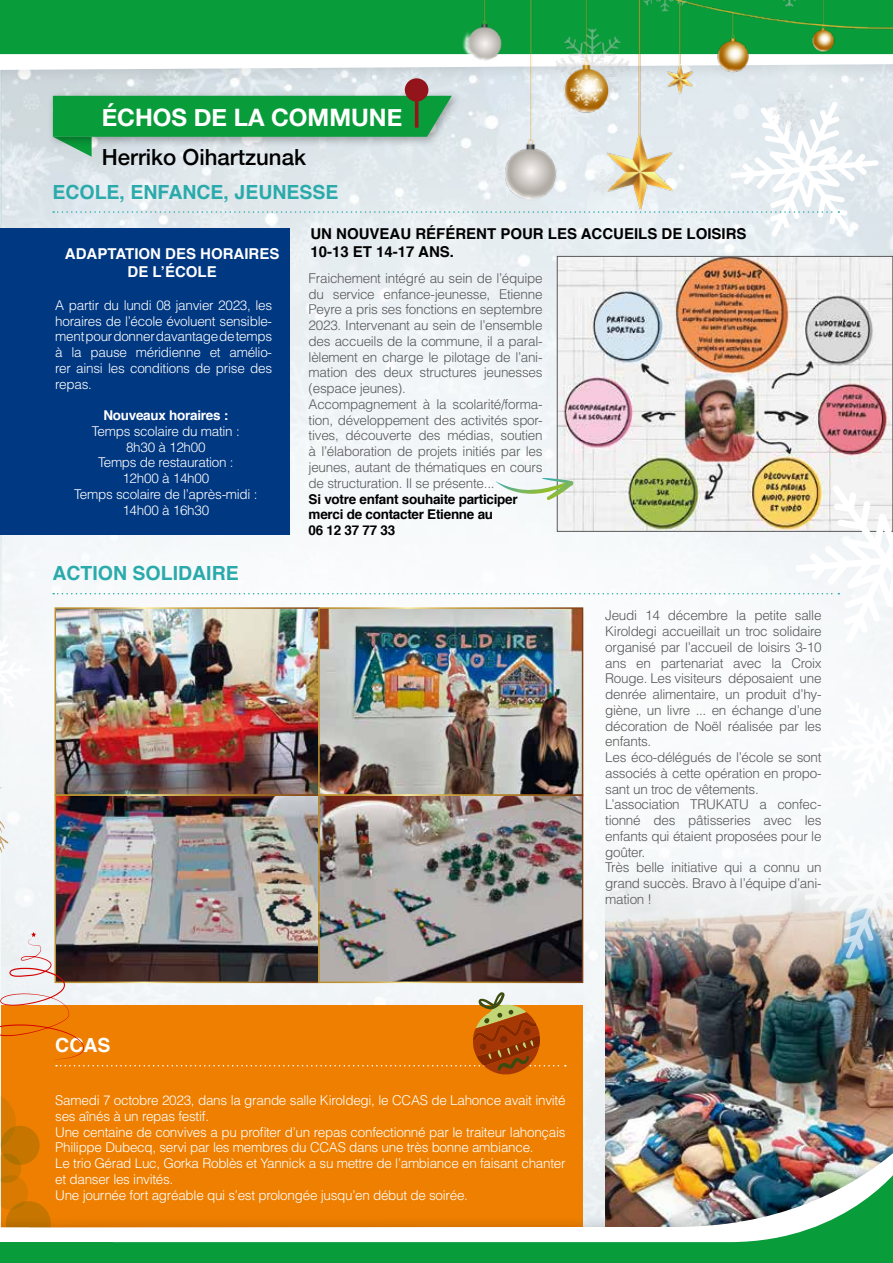
<style>
.page{position:relative;width:893px;height:1263px;background:#fff}
.page>*{position:absolute;margin:0;border:0;box-sizing:border-box;transform-origin:0 0}
.t1{font:700 24px "Helvetica Neue";color:#fff}
.t2{font:500 22.2px "Helvetica Neue";color:#000}
.t3{font:700 19.5px "Helvetica";color:#2aaaab}
.t4{font:700 19.5px "Helvetica";color:#fff}
.t5{font:700 15px/18px "Helvetica";color:#000}
.t6{font:700 15px/18px "Helvetica";color:#fff;text-align:center}
.t7{font:300 13.5px/15.8px "Helvetica";letter-spacing:-.02em;color:#58585a}
.t8{font:300 13.5px/15.8px "Helvetica";letter-spacing:-.02em;color:#fff;text-align:justify}
.t9{font:700 13.5px/15.8px "Helvetica";letter-spacing:-.02em;color:#000}
.t10{font:700 13.5px "Helvetica";letter-spacing:-.02em;color:#fff}
</style>
<div class="page">
<div style="left:1px;top:1005px;width:582px;height:244px;background:#ee7f00"></div>
<img style="left:605px;top:901px;width:288px;height:180px">
<img style="left:0;top:226px;width:893px;height:675px">
<svg style="left:0;top:635px;width:31px;height:76px"></svg>
<svg style="left:822px;top:693px;width:71px;height:104px"></svg>
<svg style="left:804px;top:823px;width:89px;height:136px"></svg>
<div style="left:0;top:1081px;width:893px;height:182px;background:#000;opacity:.3"></div>
<img style="left:0;top:1089px;width:893px;height:72px">
<svg style="left:0;top:1092px;width:113px;height:69px"></svg>
<img style="left:0;top:1161px;width:893px;height:102px">
<div style="left:0;top:0;width:893px;height:226px;background:#000;opacity:.1"></div>
<svg style="left:0;top:135px;width:438px;height:77px;background:#d6e2e3"></svg>
<svg style="left:0;top:0;width:438px;height:135px;background:#53b475"></svg>
<div style="left:0;top:228px;width:289px;height:306px;background:#003882"></div>
<img style="left:559px;top:468px;width:332px;height:9px">
<img style="left:58px;top:644px;width:522px;height:336px">
<img style="left:438px;top:0;width:455px;height:468px">
<svg style="left:0;top:821px;width:8px;height:43px"></svg>
<svg style="left:53px;top:477px;width:840px;height:167px"></svg>
<svg style="left:0;top:932px;width:566px;height:144px"></svg>
<h1 class="t1" style="left:102px;top:99px;width:302px">ÉCHOS DE LA COMMUNE</h1>
<h2 class="t2" style="left:102px;top:139px;width:206px">Herriko Oihartzunak</h2>
<h3 class="t3" style="left:52px;top:176px;width:288px">ECOLE, ENFANCE, JEUNESSE</h3>
<p class="t6" style="left:65px;top:245px;width:216px">ADAPTATION DES HORAIRES<br>DE L’ÉCOLE</p>
<p class="t8" style="left:55px;top:297px;width:218px">A partir du lundi 08 janvier 2023, les horaires de l’école évoluent sensible&shy;ment pour donner davantage de temps à la pause méridienne et amélio&shy;rer ainsi les conditions de prise des repas.</p>
<p class="t10" style="left:103px;top:404px;width:126px">Nouveaux horaires :</p>
<p class="t8" style="left:74px;top:423px;width:185px;text-align:center">Temps scolaire du matin :<br>8h30 à 12h00<br>Temps de restauration :<br>12h00 à 14h00<br>Temps scolaire de l’après-midi :<br>14h00 à 16h30</p>
<h3 class="t3" style="left:52px;top:558px;width:188px">ACTION SOLIDAIRE</h3>
<p class="t5" style="left:310px;top:225px;width:438px">UN NOUVEAU RÉFÉRENT POUR LES ACCUEILS DE LOISIRS<br>10-13 ET 14-17 ANS.</p>
<p class="t7" style="left:309px;top:270px;width:235px">Fraichement intégré au sein de l’équipe du service enfance-jeunesse, Etienne Peyre a pris ses fonctions en septembre 2023. Intervenant au sein de l’ensemble des accueils de la commune, il a paral&shy;lèlement en charge le pilotage de l’ani&shy;mation des deux structures jeunesses (espace jeunes).<br>Accompagnement à la scolarité/forma&shy;tion, développement des activités spor&shy;tives, découverte des médias, soutien à l’élaboration de projets initiés par les jeunes, autant de thématiques en cours de structuration. Il se présente...</p>
<p class="t9" style="left:309px;top:491px;width:211px">Si votre enfant souhaite participer merci de contacter Etienne au<br>06 12 37 77 33</p>
<p class="t7" style="left:605px;top:607px;width:218px">Jeudi 14 décembre la petite salle<br>Kiroldegi accueillait un troc solidaire organisé par l’accueil de loisirs 3-10 ans en partenariat avec la Croix<br>Rouge. Les visiteurs déposaient une denrée alimentaire, un produit d’hy&shy;giène, un livre ... en échange d’une décoration de Noël réalisée par les enfants.<br>Les éco-délégués de l’école se sont associés à cette opération en propo&shy;sant un troc de vêtements.<br>L’association TRUKATU a confec&shy;tionné des pâtisseries avec les enfants qui étaient proposées pour le goûter.<br>Très belle initiative qui a connu un grand succès. Bravo à l’équipe d’ani&shy;mation !</p>
<h3 class="t4" style="left:55px;top:1030px;width:57px">CCAS</h3>
<p class="t8" style="left:55px;top:1092px;width:512px;text-align:left">Samedi 7 octobre 2023, dans la grande salle Kiroldegi, le CCAS de Lahonce avait invité ses aînés à un repas festif.<br>Une centaine de convives a pu profiter d’un repas confectionné par le traiteur lahonçais Philippe Dubecq, servi par les membres du CCAS dans une très bonne ambiance.<br>Le trio Gérad Luc, Gorka Roblès et Yannick a su mettre de l’ambiance en faisant chanter et danser les invités.<br>Une journée fort agréable qui s’est prolongée jusqu’en début de soirée.</p>
</div>
